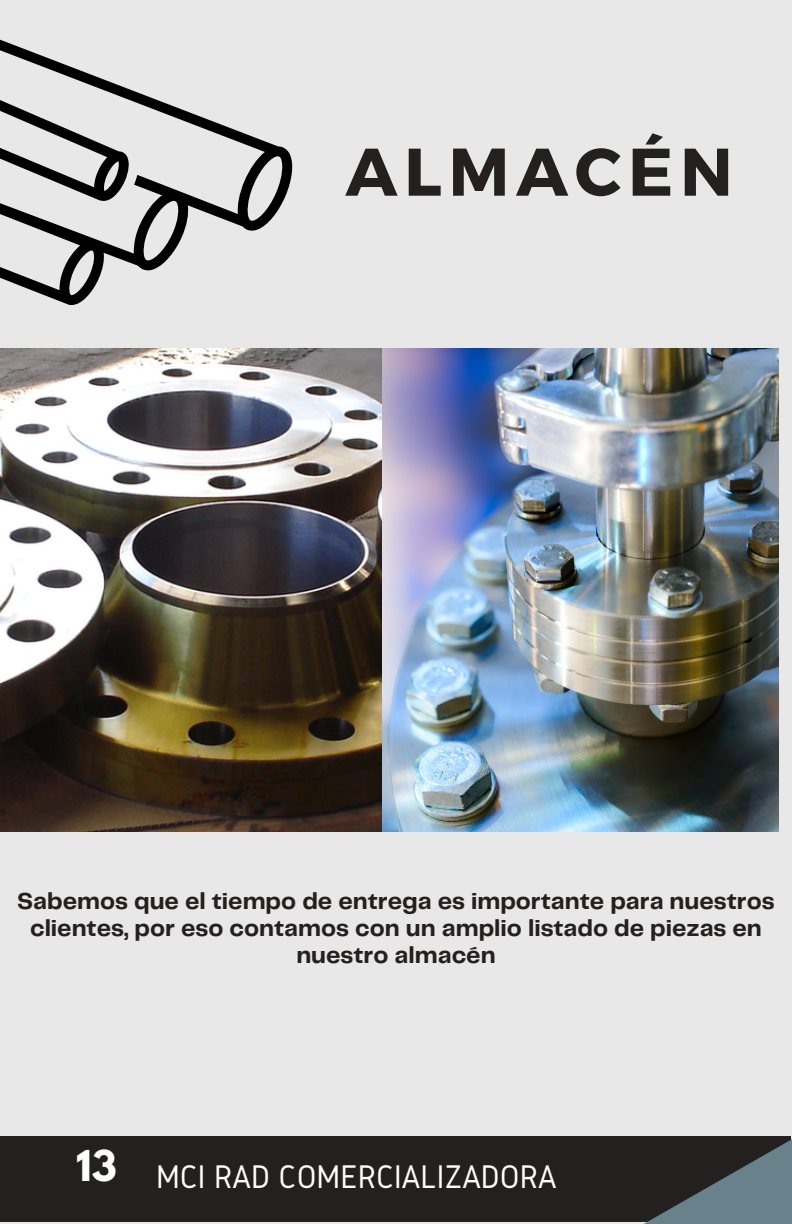
<style>
.page{position:relative;width:792px;height:1224px;background:#e8e8e8}
.page>*{position:absolute;margin:0;border:0;box-sizing:border-box;transform-origin:0 0}
.t1{font:700 67.2px "Montserrat";letter-spacing:.1em;color:#242020}
.t2{font:34px "Gidole";color:#fff}
.t3{font:700 24px/27px "Telegraf";color:#242020;text-align:center}
</style>
<div class="page">
<img style="left:0;top:348px;width:779px;height:483px">
<svg style="left:0;top:39px;width:293px;height:266px"></svg>
<svg style="left:0;top:92px;width:130px;height:112px"></svg>
<div style="left:0;top:1137px;width:791px;height:85px;background:#242020"></div>
<svg style="left:644px;top:1139px;width:148px;height:85px"></svg>
<h1 class="t1" style="left:346px;top:128px;width:389px">ALMACÉN</h1>
<p class="t3" style="left:17px;top:889px;width:759px">Sabemos que el tiempo de entrega es importante para nuestros clientes, por eso contamos con un amplio listado de piezas en nuestro almacén</p>
<h2 class="t2" style="left:76px;top:1158px;width:482px"><sup>13</sup> MCI RAD COMERCIALIZADORA</h2>
</div>
